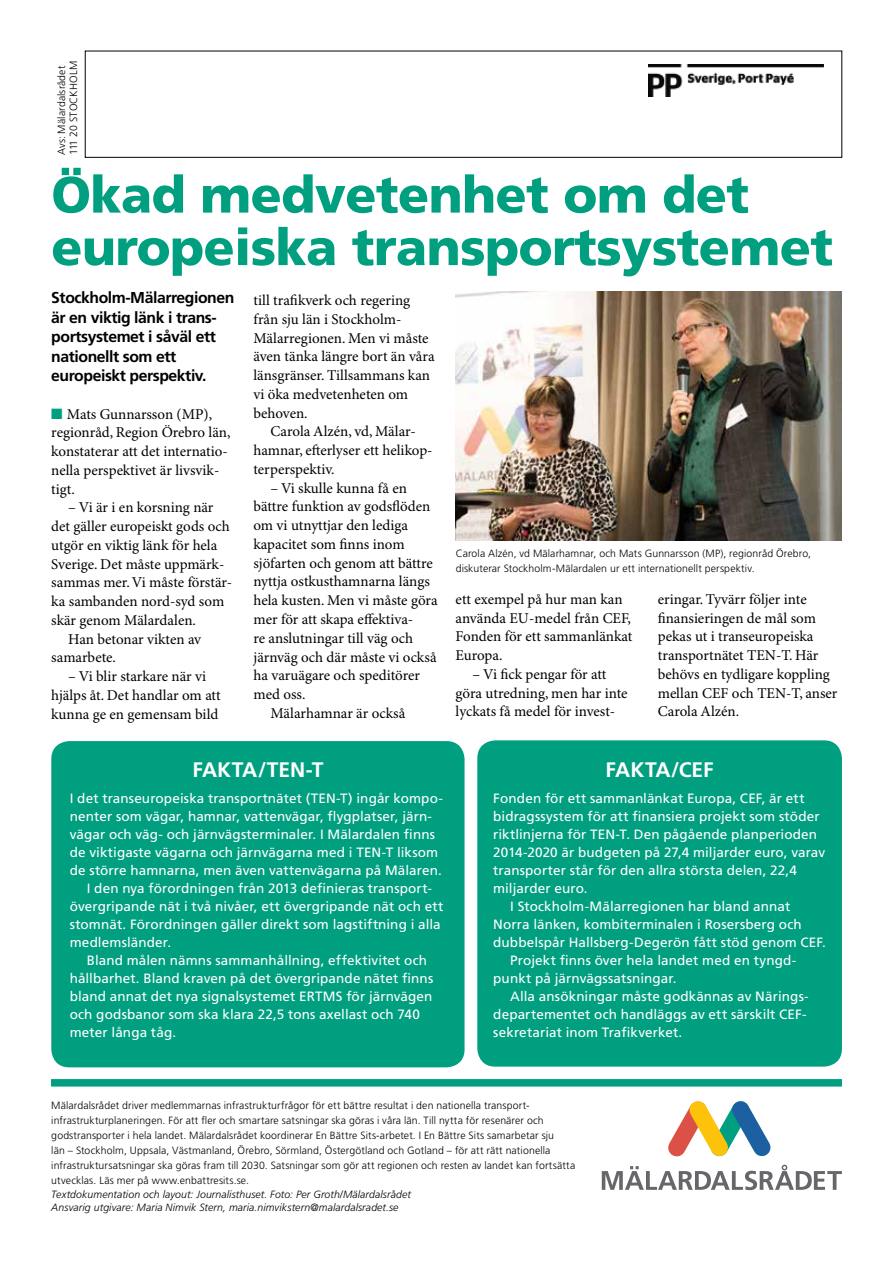
<style>
.page{position:relative;width:893px;height:1263px;background:#fff}
.page>*{position:absolute;margin:0;border:0;box-sizing:border-box;transform-origin:0 0}
.t1{font:900 51px/52.5px "Frutiger LT Std";letter-spacing:-.01em;color:#009f80}
.t2{font:700 21px "Frutiger LT Std";letter-spacing:-.005em;color:#fff}
.t3{font:700 15.75px/19.5px "Frutiger LT Std";letter-spacing:-.025em;color:#000}
.t4{font:15px/18.8px "Minion Pro";letter-spacing:-.005em;color:#000}
.t5{font:13.5px "Frutiger LT Std";letter-spacing:.005em;color:#fff}
.t6{font:300 10.5px/15px "Frutiger";letter-spacing:.01em;color:#000}
.t7{font:300 10.5px/15px "Frutiger LT Std";letter-spacing:.01em;color:#000}
.t8{font:italic 300 10.5px/13.5px "Frutiger LT Std";letter-spacing:.01em;color:#000}
.s1{color:#009f80}
.s2{font-family:"Frutiger LT Std"}
</style>
<div class="page">
<div style="left:51px;top:1079px;width:791px;height:7px;background:#009f80"></div>
<svg style="left:602px;top:1101px;width:240px;height:89px"></svg>
<img style="left:455px;top:291px;width:387px;height:249px">
<div style="left:51px;top:741px;width:414px;height:326px;background:#009f80;border-radius:18px"></div>
<div style="left:477px;top:740px;width:365px;height:327px;background:#009f80;border-radius:18px"></div>
<div style="left:85px;top:51px;width:757px;height:107px;border:1px solid #000"></div>
<img style="left:648px;top:64px;width:176px;height:32px">
<p class="t7" style="left:56px;top:155px;width:94px;line-height:12px;rotate:-90deg">Avs: Mälardalsrådet<br>111 20 STOCKHOLM</p>
<h1 class="t1" style="left:51px;top:168px;width:783px">Ökad medvetenhet om det europeiska transportsystemet</h1>
<p class="t3" style="left:51px;top:288px;width:185px">Stockholm-Mälarregionen är en viktig länk i trans&shy;portsystemet i såväl ett nationellt som ett europeiskt perspektiv.</p>
<p class="t4" style="left:51px;top:405px;width:181px"><span class="s1">■</span> Mats Gunnarsson (MP), regionråd, Region Örebro län, konstaterar att det internatio&shy;nella perspektivet är livsvik&shy;tigt.</p>
<p class="t4" style="left:68px;top:499px;width:147px">– Vi är i en korsning när</p>
<p class="t4" style="left:51px;top:518px;width:180px">det gäller europeiskt gods och</p>
<p class="t4" style="left:51px;top:536px;width:168px">utgör en viktig länk för hela</p>
<p class="t4" style="left:51px;top:555px;width:175px">Sverige. Det måste uppmärk-</p>
<p class="t4" style="left:51px;top:574px;width:182px">sammas mer. Vi måste förstär-</p>
<p class="t4" style="left:51px;top:593px;width:175px">ka sambanden nord-syd som</p>
<p class="t4" style="left:51px;top:611px;width:146px">skär genom Mälardalen.</p>
<p class="t4" style="left:68px;top:630px;width:134px">Han betonar vikten av</p>
<p class="t4" style="left:51px;top:649px;width:66px">samarbete.</p>
<p class="t4" style="left:51px;top:668px;width:171px;text-align:center">– Vi blir starkare när vi hjälps åt. Det handlar om att kunna ge en gemensam bild</p>
<p class="t4" style="left:253px;top:292px;width:183px">till trafikverk och regering från sju län i Stockholm-<br>Mälarregionen. Men vi måste även tänka längre bort än våra länsgränser. Tillsammans kan vi öka medvetenheten om behoven.</p>
<p class="t4" style="left:253px;top:423px;width:181px;text-indent:17px">Carola Alzén, vd, Mälar&shy;hamnar, efterlyser ett helikop&shy;terperspektiv.</p>
<p class="t4" style="left:270px;top:479px;width:138px">– Vi skulle kunna få en</p>
<p class="t4" style="left:253px;top:498px;width:178px">bättre funktion av godsflöden</p>
<p class="t4" style="left:253px;top:517px;width:156px">om vi utnyttjar den lediga</p>
<p class="t4" style="left:253px;top:535px;width:153px">kapacitet som finns inom</p>
<p class="t4" style="left:253px;top:554px;width:181px">sjöfarten och genom att bättre</p>
<p class="t4" style="left:253px;top:573px;width:178px">nyttja ostkusthamnarna längs</p>
<p class="t4" style="left:253px;top:592px;width:186px">hela kusten. Men vi måste göra</p>
<p class="t4" style="left:253px;top:610px;width:161px">mer för att skapa effektiva-</p>
<p class="t4" style="left:253px;top:629px;width:161px">re anslutningar till väg och</p>
<p class="t4" style="left:253px;top:648px;width:185px">järnväg och där måste vi också</p>
<p class="t4" style="left:253px;top:667px;width:168px">ha varuägare och speditörer</p>
<p class="t4" style="left:253px;top:685px;width:54px">med oss.</p>
<p class="t4" style="left:270px;top:704px;width:136px">Mälarhamnar är också</p>
<p class="t7" style="left:456px;top:546px;width:357px">Carola Alzén, vd Mälarhamnar, och Mats Gunnarsson (M P), regionråd Örebro, diskuterar Stockholm-Mälardalen ur ett internationellt perspektiv.</p>
<p class="t4" style="left:456px;top:590px;width:178px">ett exempel på hur man kan använda EU-medel från CEF,<br>Fonden för ett sammanlänkat<br>Europa.</p>
<p class="t4" style="left:456px;top:665px;width:173px;text-indent:17px">– Vi fick pengar för att göra utredning, men har inte lyckats få medel för invest-</p>
<p class="t4" style="left:658px;top:590px;width:181px">eringar. Tyvärr följer inte finansieringen de mål som pekas ut i transeuropeiska transportnätet TEN-T. Här behövs en tydligare koppling mellan CEF och TEN-T, anser<br>Carola Alzén.</p>
<h2 class="t2" style="left:192px;top:757px;width:25px">Fakta</h2>
<h2 class="t2" style="left:258px;top:757px;width:67px">/TEN-T</h2>
<p class="t5" style="left:70px;top:791px;width:375px">I det transeuropeiska transportnätet (TEN-T) ingår kompo-</p>
<p class="t5" style="left:70px;top:809px;width:363px">nenter som vägar, hamnar, vattenvägar, flygplatser, järn-</p>
<p class="t5" style="left:70px;top:827px;width:367px">vägar och väg- och järnvägsterminaler. I Mälardalen finns</p>
<p class="t5" style="left:70px;top:845px;width:370px">de viktigaste vägarna och järnvägarna med i TEN-T liksom</p>
<p class="t5" style="left:70px;top:863px;width:374px">de större hamnarna, men även vattenvägarna på Mälaren.</p>
<p class="t5" style="left:87px;top:881px;width:346px">I den nya förordningen från 2013 definieras transport-</p>
<p class="t5" style="left:70px;top:899px;width:375px">övergripande nät i två nivåer, ett övergripande nät och ett</p>
<p class="t5" style="left:70px;top:917px;width:372px">stomnät. Förordningen gäller direkt som lagstiftning i alla</p>
<p class="t5" style="left:70px;top:935px;width:103px">medlemsländer.</p>
<p class="t5" style="left:87px;top:953px;width:342px">Bland målen nämns sammanhållning, effektivitet och</p>
<p class="t5" style="left:70px;top:971px;width:365px">hållbarhet. Bland kraven på det övergripande nätet finns</p>
<p class="t5" style="left:70px;top:989px;width:364px">bland annat det nya signalsystemet ERTMS för järnvägen</p>
<p class="t5" style="left:70px;top:1007px;width:352px">och godsbanor som ska klara 22,5 tons axellast och 740</p>
<p class="t5" style="left:70px;top:1025px;width:108px">meter långa tåg.</p>
<h2 class="t2" style="left:606px;top:757px;width:25px">Fakta</h2>
<h2 class="t2" style="left:671px;top:757px;width:44px">/CEF</h2>
<p class="t5" style="left:493px;top:791px;width:313px">Fonden för ett sammanlänkat Europa, CEF, är ett</p>
<p class="t5" style="left:493px;top:809px;width:328px">bidragssystem för att finansiera projekt som stöder</p>
<p class="t5" style="left:493px;top:827px;width:325px">riktlinjerna för TEN-T. Den pågående planperioden</p>
<p class="t5" style="left:493px;top:845px;width:333px">2014-2020 är budgeten på 27,4 miljarder euro, varav</p>
<p class="t5" style="left:493px;top:863px;width:305px">transporter står för den allra största delen, 22,4</p>
<p class="t5" style="left:493px;top:881px;width:96px">miljarder euro.</p>
<p class="t5" style="left:510px;top:899px;width:282px">I Stockholm-Mälarregionen har bland annat</p>
<p class="t5" style="left:493px;top:917px;width:310px">Norra länken, kombiterminalen i Rosersberg och</p>
<p class="t5" style="left:493px;top:935px;width:334px">dubbelspår Hallsberg-Degerön fått stöd genom CEF.</p>
<p class="t5" style="left:510px;top:953px;width:288px">Projekt finns över hela landet med en tyngd-</p>
<p class="t5" style="left:493px;top:971px;width:185px">punkt på järnvägssatsningar.</p>
<p class="t5" style="left:510px;top:989px;width:300px">Alla ansökningar måste godkännas av Närings-</p>
<p class="t5" style="left:493px;top:1007px;width:315px">departementet och handläggs av ett särskilt CEF-</p>
<p class="t5" style="left:493px;top:1025px;width:191px">sekretariat inom Trafikverket.</p>
<p class="t6" style="left:51px;top:1098px;width:525px">Mälardalsrådet driver medlemmarnas infrastrukturfrågor för ett bättre resultat i den nationella transport&shy;infrastrukturplaneringen. För att fler och smartare satsningar ska göras i våra län. Till nytta för resenärer och godstransporter i hela landet. Mälardalsrådet koordinerar En Bättre Sits-arbetet. I En Bättre Sits samarbetar sju<br>län – Stockholm, Uppsala, Västmanland, Örebro, Sörmland, Östergötland och Gotland – för att rätt nationella infrastruktursatsningar ska göras fram till 2030. Satsningar som gör att regionen och resten av landet kan fortsätta utvecklas. Läs mer på www.enbattresits.se<span class="s2">.</span></p>
<p class="t8" style="left:51px;top:1188px;width:361px">Textdokumentation och layout: Journalisthuset. Foto: Per Groth/Mälardalsrådet<br>Ansvarig utgivare: Maria Nimvik Stern, maria.nimvikstern@malardalsradet.se</p>
</div>
